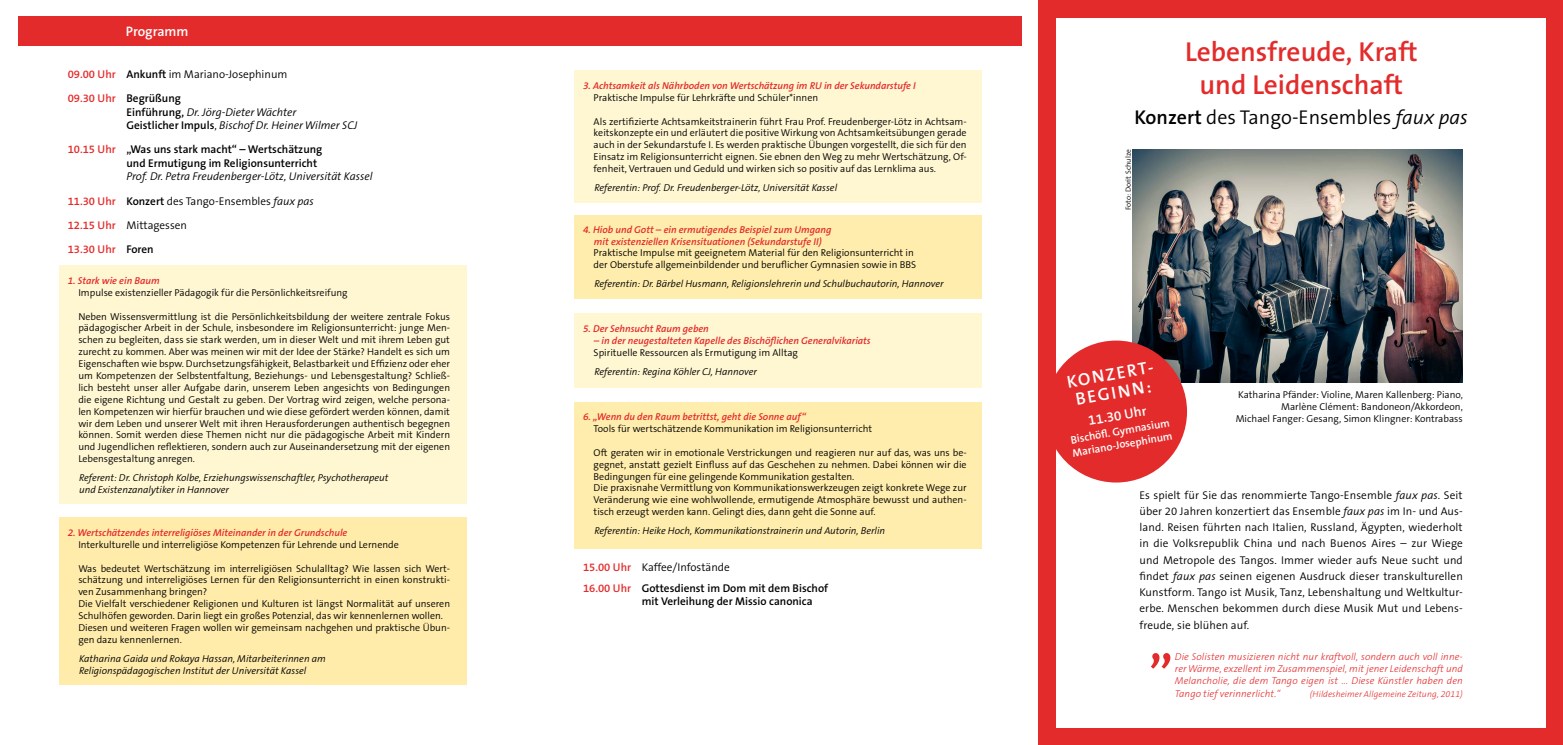
<style>
.page{position:relative;width:1563px;height:745px;background:#fff}
.page>*{position:absolute;margin:0;border:0;box-sizing:border-box;transform-origin:0 0}
.t1{font:600 27.5px/33px "The Sans B6";color:#e42b2b;text-align:center}
.t2{font:300 20px "The Sans B4";color:#000}
.t3{font:600 17.5px/18.8px "The Sans B6";color:#fff;text-align:center}
.t4{font:600 13.75px "The Sans B6";color:#fff}
.t5{font:300 11.25px/16.2px "The Sans B4";letter-spacing:.01em;color:#000;text-align:justify}
.t6{font:italic 300 11.25px/24.1px "The Sans B4";color:#000}
.t7{font:600 11.25px/13.5px "The Sans B6";color:#000}
.t8{font:600 11.25px "The Sans B6";color:#e42b2b}
.t9{font:600 11px/13.2px "The Sans B6";color:#fff}
.t10{font:300 10px/11.9px "The Sans B4";color:#000}
.t11{font:italic 300 10px/11.9px "The Sans B4";color:#000}
.t12{font:italic 600 10px/11.9px "The Sans B6";color:#e42b2b;text-align:center}
.t13{font:italic 300 10px/12px "The Sans B3";letter-spacing:.01em;color:#e42b2b;text-align:justify}
.t14{font:italic 300 8.75px "The Sans B3";letter-spacing:.01em;color:#e42b2b}
.t15{font:300 7.5px "The Sans B4";color:#000}
.s1{font-family:"The Sans B6";font-weight:600;color:#e42b2b}
.s2{font-family:"The Sans B6";font-weight:600}
.s3{color:#e42b2b}
.s4{font-family:"The Sans B6";font-weight:600;font-style:normal}
.s5{font-style:normal}
.s6{font-family:"The Sans B6";font-weight:600;font-style:normal;color:#e42b2b}
.s7{color:#000}
.s8{font-style:italic}
</style>
<div class="page">
<div style="left:1038px;top:0;width:525px;height:744px;background:#e42b2b"></div>
<div style="left:1056px;top:18px;width:489px;height:708px;background:#fff"></div>
<svg style="left:1151px;top:653px;width:20px;height:15px"></svg>
<div style="left:18px;top:17px;width:1003px;height:29px;background:#e42b2b"></div>
<div style="left:59px;top:265px;width:408px;height:239px;background:#fff6d2"></div>
<div style="left:59px;top:517px;width:408px;height:167px;background:#ffecab"></div>
<div style="left:574px;top:70px;width:408px;height:132px;background:#fff6d2"></div>
<div style="left:574px;top:312px;width:408px;height:75px;background:#fff6d2"></div>
<div style="left:574px;top:215px;width:408px;height:84px;background:#ffedad"></div>
<div style="left:574px;top:401px;width:408px;height:147px;background:#ffedad"></div>
<img style="left:1133px;top:149px;width:329px;height:233px">
<div style="left:1045px;top:340px;width:142px;height:142px;background:#e42b2b;border-radius:50%"></div>
<h3 class="t4" style="left:126px;top:24px;width:64px">Programm</h3>
<p class="t5" style="left:68px;top:66px;width:221px"><span class="s1">09.00 Uhr</span> <span class="s2">Ankunft</span> im Mariano-Josephinum</p>
<p class="t7" style="left:68px;top:92px;width:115px"><span class="s3">09.30 Uhr</span> Begrüßung</p>
<p class="t6" style="left:126px;top:105px;width:232px;line-height:13.5px"><span class="s4">Einführung,</span> Dr. Jörg-Dieter Wächter<br><span class="s4">Geistlicher Impuls</span><span class="s5">,</span> Bischof Dr. Heiner Wilmer SCJ</p>
<p class="t7" style="left:126px;top:143px;width:197px;text-indent:-59px"><span class="s3">10.15 Uhr</span> „Was uns stark macht“ – Wertschätzung und Ermutigung im Religionsunterricht</p>
<p class="t6" style="left:68px;top:165px;width:306px;text-indent:59px">Prof. Dr. Petra Freudenberger-Lötz, Universität Kassel<br><span class="s6">11.30 Uhr</span> <span class="s4">Konzert</span> <span class="s5">des Tango-Ensembles</span> faux pas<br><span class="s6">12.15 Uhr</span> <span class="s5">Mittagessen</span></p>
<p class="t8" style="left:68px;top:243px;width:87px">13.30 Uhr <span class="s7">Foren</span></p>
<p class="t12" style="left:68px;top:275px;width:93px">1. Stark wie ein Baum</p>
<p class="t10" style="left:78px;top:286px;width:271px">Impulse existenzieller Pädagogik für die Persönlichkeitsreifung</p>
<p class="t10" style="left:78px;top:310px;width:373px;text-align:justify">Neben Wissensvermittlung ist die Persönlichkeitsbildung der weitere zentrale Fokus pädagogischer Arbeit in der Schule, insbesondere im Religionsunterricht: junge Men&shy;schen zu begleiten, dass sie stark werden, um in dieser Welt und mit ihrem Leben gut zurecht zu kommen. Aber was meinen wir mit der Idee der Stärke? Handelt es sich um Eigenschaften wie bspw. Durchsetzungsfähigkeit, Belastbarkeit und Effizienz oder eher um Kompetenzen der Selbstentfaltung, Beziehungs- und Lebensgestaltung? Schließ&shy;lich besteht unser aller Aufgabe darin, unserem Leben angesichts von Bedingungen die eigene Richtung und Gestalt zu geben. Der Vortrag wird zeigen, welche persona&shy;len Kompetenzen wir hierfür brauchen und wie diese gefördert werden können, damit wir dem Leben und unserer Welt mit ihren Herausforderungen authentisch begegnen können. Somit werden diese Themen nicht nur die pädagogische Arbeit mit Kindern und Jugendlichen reflektieren, sondern auch zur Auseinandersetzung mit der eigenen Lebensgestaltung anregen.</p>
<p class="t11" style="left:79px;top:472px;width:311px">Referent: Dr. Christoph Kolbe, Erziehungswissenschaftler, Psychotherapeut und Existenzanalytiker in Hannover</p>
<p class="t12" style="left:68px;top:526px;width:281px">2. Wertschätzendes interreligiöses Miteinander in der Grundschule</p>
<p class="t10" style="left:78px;top:538px;width:322px">Interkulturelle und interreligiöse Kompetenzen für Lehrende und Lernende</p>
<p class="t10" style="left:78px;top:562px;width:373px">Was bedeutet Wertschätzung im interreligiösen Schulalltag? Wie lassen sich Wert&shy;schätzung und interreligiöses Lernen für den Religionsunterricht in einen konstrukti&shy;ven Zusammenhang bringen?<br>Die Vielfalt verschiedener Religionen und Kulturen ist längst Normalität auf unseren Schulhöfen geworden. Darin liegt ein großes Potenzial, das wir kennenlernen wollen.<br>Diesen und weiteren Fragen wollen wir gemeinsam nachgehen und praktische Übun&shy;gen dazu kennenlernen.</p>
<p class="t11" style="left:79px;top:652px;width:248px">Katharina Gaida und Rokaya Hassan, Mitarbeiterinnen am<br>Religionspädagogischen Institut der Universität Kassel</p>
<p class="t12" style="left:583px;top:80px;width:334px">3. Achtsamkeit als Nährboden von Wertschätzung im RU in der Sekundarstufe I</p>
<p class="t10" style="left:594px;top:92px;width:226px">Praktische Impulse für Lehrkräfte und Schüler*innen</p>
<p class="t10" style="left:594px;top:115px;width:374px;text-align:justify">Als zertifizierte Achtsamkeitstrainerin führt Frau Prof. Freudenberger-Lötz in Achtsam&shy;keitskonzepte ein und erläutert die positive Wirkung von Achtsamkeitsübungen gerade auch in der Sekundarstufe I. Es werden praktische Übungen vorgestellt, die sich für den Einsatz im Religionsunterricht eignen. Sie ebnen den Weg zu mehr Wertschätzung, Of&shy;fenheit, Vertrauen und Geduld und wirken sich so positiv auf das Lernklima aus.</p>
<p class="t11" style="left:594px;top:182px;width:244px">Referentin: Prof. Dr. Freudenberger-Lötz, Universität Kassel</p>
<p class="t12" style="left:583px;top:223px;width:250px">4. Hiob und Gott – ein ermutigendes Beispiel zum Umgang mit existenziellen Krisensituationen (Sekundarstufe II)</p>
<p class="t10" style="left:594px;top:247px;width:324px">Praktische Impulse mit geeignetem Material für den Religionsunterricht in der Oberstufe allgemeinbildender und beruflicher Gymnasien sowie in BBS</p>
<p class="t11" style="left:594px;top:278px;width:351px">Referentin: Dr. Bärbel Husmann, Religionslehrerin und Schulbuchautorin, Hannover</p>
<p class="t12" style="left:583px;top:323px;width:127px">5. Der Sehnsucht Raum geben</p>
<p class="t12" style="left:594px;top:335px;width:278px">– in der neugestalteten Kapelle des Bischöflichen Generalvikariats</p>
<p class="t10" style="left:594px;top:347px;width:206px">Spirituelle Ressourcen als Ermutigung im Alltag</p>
<p class="t11" style="left:594px;top:366px;width:164px">Referentin: Regina Köhler CJ, Hannover</p>
<p class="t12" style="left:583px;top:411px;width:224px">6. „Wenn du den Raum betrittst, geht die Sonne auf“</p>
<p class="t10" style="left:594px;top:422px;width:280px">Tools für wertschätzende Kommunikation im Religionsunterricht</p>
<p class="t10" style="left:594px;top:446px;width:374px">Oft geraten wir in emotionale Verstrickungen und reagieren nur auf das, was uns be&shy;gegnet, anstatt gezielt Einfluss auf das Geschehen zu nehmen. Dabei können wir die Bedingungen für eine gelingende Kommunikation gestalten.<br>Die praxisnahe Vermittlung von Kommunikationswerkzeugen zeigt konkrete Wege zur Veränderung wie eine wohlwollende, ermutigende Atmosphäre bewusst und authen&shy;tisch erzeugt werden kann. Gelingt dies, dann geht die Sonne auf.</p>
<p class="t11" style="left:594px;top:525px;width:292px">Referentin: Heike Hoch, Kommunikationstrainerin und Autorin, Berlin</p>
<p class="t5" style="left:583px;top:559px;width:148px"><span class="s1">15.00 Uhr</span> Kaffee/Infostände</p>
<p class="t7" style="left:642px;top:581px;width:188px;text-indent:-59px"><span class="s3">16.00 Uhr</span> Gottesdienst im Dom mit dem Bischof mit Verleihung der Missio canonica</p>
<h1 class="t1" style="left:1185px;top:36px;width:234px">Lebensfreude, Kraft und Leidenschaft</h1>
<h2 class="t2" style="left:1134px;top:106px;width:335px"><span class="s2">Konzert</span> des Tango-Ensembles <span class="s8">faux pas</span></h2>
<p class="t15" style="left:1124px;top:210px;width:62px;rotate:-90deg">Foto: Dorit Schulze</p>
<h3 class="t3" style="left:1065px;top:373px;width:92px;rotate:-10deg">KONZERT-<br>BEGINN:</h3>
<h3 class="t4" style="left:1087px;top:413px;width:60px;rotate:-10deg">11.30 Uhr</h3>
<p class="t9" style="left:1069px;top:433px;width:103px;rotate:-10deg">Bischöfl . Gymnasium<br>Mariano-Josephinum</p>
<p class="t10" style="left:1235px;top:389px;width:229px;text-align:right">Katharina Pfänder: Violine, Maren Kallenberg: Piano,<br>Marlène Clément: Bandoneon/Akkordeon,<br>Michael Fanger: Gesang, Simon Klingner: Kontrabass</p>
<p class="t5" style="left:1139px;top:486px;width:325px">Es spielt für Sie das renommierte Tango-Ensemble <span class="s8">faux pas</span>. Seit über 20 Jahren konzertiert das Ensemble <span class="s8">faux pas</span> im In- und Aus&shy;land. Reisen führten nach Italien, Russland, Ägypten, wiederholt in die Volksrepublik China und nach Buenos Aires – zur Wiege und Metropole des Tangos. Immer wieder aufs Neue sucht und findet <span class="s8">faux pas</span> seinen eigenen Ausdruck dieser transkulturellen Kunstform. Tango ist Musik, Tanz, Lebenshaltung und Weltkultur&shy;erbe. Menschen bekommen durch diese Musik Mut und Lebens&shy;freude, sie blühen auf.</p>
<p class="t13" style="left:1175px;top:651px;width:289px">Die Solisten musizieren nicht nur kraftvoll, sondern auch voll inne&shy;rer Wärme, exzellent im Zusammenspiel, mit jener Leidenschaft und Melancholie, die dem Tango eigen ist ... Diese Künstler haben den Tango tief verinnerlicht.“</p>
<p class="t14" style="left:1310px;top:688px;width:154px">(Hildesheimer Allgemeine Zeitung, 2011)</p>
</div>
